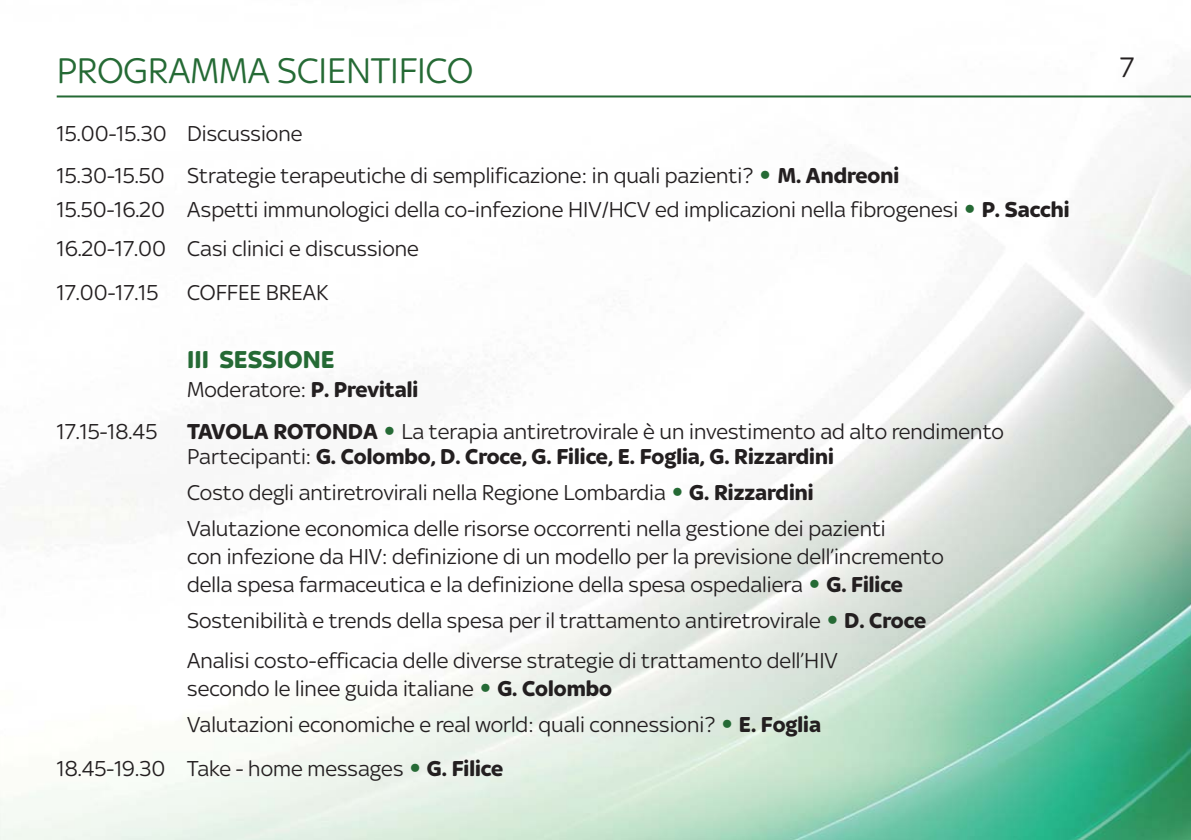
<style>
.page{position:relative;width:1191px;height:840px;background:#fff}
.page>*{position:absolute;margin:0;border:0;box-sizing:border-box;transform-origin:0 0}
.t1{font:38px "Sky Text";color:#256a35}
.t2{font:30px "Sky Text";color:#231f20}
.t3{font:700 26px "Sky Text";color:#256a35}
.t4{font:23px/36px "Sky Text";color:#231f20}
.s1{font-family:"Vectora LH";font-weight:300;color:#256a35}
.s2{font-weight:700}
</style>
<div class="page">
<img style="left:0;top:95px;width:1191px;height:744px">
<hr style="left:57px;top:95px;width:1134px;height:2px;background:#256a35">
<h1 class="t1" style="left:57px;top:57px;width:418px">PROGRAMMA SCIENTIFICO</h1>
<h2 class="t2" style="left:1119px;top:57px;width:16px">7</h2>
<p class="t4" style="left:57px;top:114px;width:844px;line-height:42px">15.00-15.30 Discussione<br>15.30-15.50 Strategie terapeutiche di semplificazione: in quali pazienti? <span class="s1">•</span> <span class="s2">M. Andreoni</span></p>
<p class="t4" style="left:57px;top:191px;width:1014px;line-height:39.6px">15.50-16.20 Aspetti immunologici della co-infezione HIV/HCV ed implicazioni nella fibrogenesi <span class="s1">•</span> <span class="s2">P. Sacchi<br></span>16.20-17.00 Casi clinici e discussione</p>
<p class="t4" style="left:57px;top:277px;width:273px">17.00-17.15 COFFEE BREAK</p>
<p class="t3" style="left:187px;top:350px;width:149px">III SESSIONE</p>
<p class="t4" style="left:187px;top:373px;width:233px">Moderatore: <span class="s2">P. Previtali</span></p>
<p class="t4" style="left:57px;top:415px;width:102px">17.15-18.45</p>
<p class="t4" style="left:187px;top:420px;width:818px;line-height:25.4px"><span class="s2">TAVOLA ROTONDA</span> <span class="s1">•</span> La terapia antiretrovirale è un investimento ad alto rendimento<br>Partecipanti: <span class="s2">G. Colombo, D. Croce, G. Filice, E. Foglia, G. Rizzardini</span></p>
<p class="t4" style="left:187px;top:476px;width:700px">Costo degli antiretrovirali nella Regione Lombardia <span class="s1">•</span> <span class="s2">G. Rizzardini<br></span>Valutazione economica delle risorse occorrenti nella gestione dei pazienti</p>
<p class="t4" style="left:187px;top:544px;width:758px;line-height:28px">con infezione da HIV: definizione di un modello per la previsione dell’incremento della spesa farmaceutica e la definizione della spesa ospedaliera <span class="s1">•</span> <span class="s2">G. Filice</span></p>
<p class="t4" style="left:187px;top:602px;width:740px;line-height:40px">Sostenibilità e trends della spesa per il trattamento antiretrovirale <span class="s1">•</span> <span class="s2">D. Croce<br></span>Analisi costo-efficacia delle diverse strategie di trattamento dell’HIV</p>
<p class="t4" style="left:187px;top:672px;width:635px">secondo le linee guida italiane <span class="s1">•</span> <span class="s2">G. Colombo<br></span>Valutazioni economiche e real world: quali connessioni? <span class="s1">•</span> <span class="s2">E. Foglia</span></p>
<p class="t4" style="left:57px;top:752px;width:448px">18.45-19.30 Take - home messages <span class="s1">•</span> <span class="s2">G. Filice</span></p>
</div>
